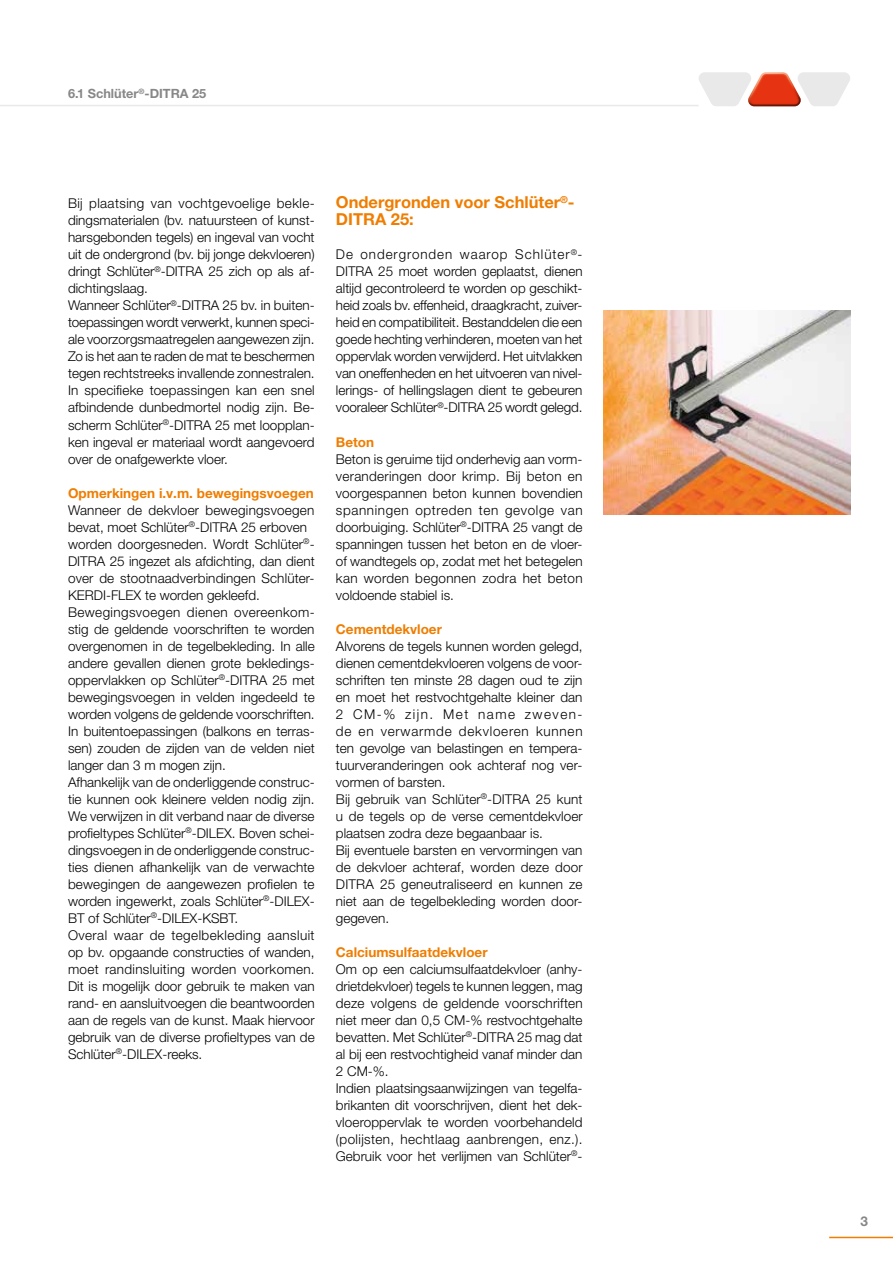
<style>
.page{position:relative;width:893px;height:1263px;background:#fff}
.page>*{position:absolute;margin:0;border:0;box-sizing:border-box;transform-origin:0 0}
.Überschrift{font:700 16.5px/17px "Helvetica Neue LT Pro";color:#ef7d00}
.Fließtext{font:300 13.5px/17px "Helvetica Neue LT Pro";color:#000;text-align:justify}
.Unter-Überschrift{font:700 13.5px "Helvetica Neue LT Pro";color:#ef7d00}
.Fließtext-2{font:300 13.5px/17px "Helvetica Neue LT Pro";letter-spacing:.02em;color:#000}
.t1{font:700 13.5px "Helvetica Neue LT Pro";color:#878787}
.t2{font:700 12.75px "Helvetica Neue LT Pro";color:#878787}
</style>
<div class="page">
<hr style="left:0;top:105px;width:699px;height:1px;background:#e9e9e9">
<svg style="left:699px;top:72px;width:151px;height:34px"></svg>
<hr style="left:829px;top:1237px;width:64px;height:1px;background:#ef7d00">
<img style="left:604px;top:311px;width:246px;height:204px">
<p class="t2" style="left:68px;top:86px;width:140px">6.1 Schlüter<sup>®</sup>-DITRA 25</p>
<p class="Fließtext" style="left:68px;top:195px;width:248px">Bij plaatsing van vochtgevoelige bekle&shy;dingsmaterialen (bv. natuursteen of kunst&shy;harsgebonden tegels) en ingeval van vocht uit de ondergrond (bv. bij jonge dekvloeren) dringt Schlüter<sup>®</sup>-DITRA 25 zich op als af&shy;dichtingslaag.</p>
<p class="Fließtext" style="left:68px;top:297px;width:248px">Wanneer Schlüter<sup>®</sup>-DITRA 25 bv. in buiten&shy;toepassingen wordt verwerkt, kunnen speci&shy;ale voorzorgsmaatregelen aangewezen zijn.<br>Zo is het aan te raden de mat te beschermen tegen rechtstreeks invallende zonnestralen.<br>In specifieke toepassingen kan een snel afbindende dunbedmortel nodig zijn. Be&shy;scherm Schlüter<sup>®</sup>-DITRA 25 met loopplan&shy;ken ingeval er materiaal wordt aangevoerd over de onafgewerkte vloer.</p>
<p class="Unter-Überschrift" style="left:68px;top:484px;width:247px">Opmerkingen i.v.m. bewegingsvoegen</p>
<p class="Fließtext-2" style="left:68px;top:501px;width:248px">Wanneer de dekvloer bewegingsvoegen bevat, moet Schlüter<sup>®</sup>-DITRA 25 erboven</p>
<p class="Fließtext" style="left:68px;top:535px;width:248px">worden doorgesneden. Wordt Schlüter<sup>®</sup>- DITRA 25 ingezet als afdichting, dan dient over de stootnaadverbindingen Schlüter-KERDI-FLEX te worden gekleefd.</p>
<p class="Fließtext" style="left:68px;top:603px;width:248px">Bewegingsvoegen dienen overeenkom&shy;stig de geldende voorschriften te worden overgenomen in de tegelbekleding. In alle andere gevallen dienen grote bekledings&shy;oppervlakken op Schlüter<sup>®</sup>-DITRA 25 met bewegingsvoegen in velden ingedeeld te worden volgens de geldende voorschriften.<br>In buitentoepassingen (balkons en terras&shy;sen) zouden de zijden van de velden niet langer dan 3 m mogen zijn.</p>
<p class="Fließtext" style="left:68px;top:773px;width:248px">Afhankelijk van de onderliggende construc&shy;tie kunnen ook kleinere velden nodig zijn.<br>We verwijzen in dit verband naar de diverse profieltypes Schlüter<sup>®</sup>-DILEX. Boven schei&shy;dingsvoegen in de onderliggende construc&shy;ties dienen afhankelijk van de verwachte bewegingen de aangewezen profielen te worden ingewerkt, zoals Schlüter<sup>®</sup>-DILEX-BT of Schlüter<sup>®</sup>-DILEX-KSBT.</p>
<p class="Fließtext" style="left:68px;top:926px;width:248px">Overal waar de tegelbekleding aansluit op bv. opgaande constructies of wanden, moet randinsluiting worden voorkomen.<br>Dit is mogelijk door gebruik te maken van rand- en aansluitvoegen die beantwoorden aan de regels van de kunst. Maak hiervoor gebruik van de diverse profieltypes van de Schlüter<sup>®</sup>-DILEX-reeks.</p>
<p class="Überschrift" style="left:336px;top:194px;width:240px">Ondergronden voor Schlüter<sup>®</sup>-<br>DITRA 25:</p>
<p class="Fließtext" style="left:336px;top:246px;width:248px">De ondergronden waarop Schlüter<sup>®</sup>- DITRA 25 moet worden geplaatst, dienen altijd gecontroleerd te worden op geschikt&shy;heid zoals bv. effenheid, draagkracht, zuiver&shy;heid en compatibiliteit. Bestanddelen die een goede hechting verhinderen, moeten van het oppervlak worden verwijderd. Het uitvlakken van oneffenheden en het uitvoeren van nivel&shy;lerings- of hellingslagen dient te gebeuren vooraleer Schlüter<sup>®</sup>-DITRA 25 wordt gelegd.</p>
<p class="Unter-Überschrift" style="left:336px;top:433px;width:40px">Beton</p>
<p class="Fließtext" style="left:336px;top:450px;width:248px;text-align:left">Beton is geruime tijd onderhevig aan vorm&shy;veranderingen door krimp. Bij beton en voorgespannen beton kunnen bovendien spanningen optreden ten gevolge van doorbuiging. Schlüter<sup>®</sup>-DITRA 25 vangt de spanningen tussen het beton en de vloer&shy;of wandtegels op, zodat met het betegelen kan worden begonnen zodra het beton voldoende stabiel is.</p>
<p class="Unter-Überschrift" style="left:336px;top:620px;width:107px">Cementdekvloer</p>
<p class="Fließtext" style="left:336px;top:637px;width:248px;text-align:left">Alvorens de tegels kunnen worden gelegd, dienen cementdekvloeren volgens de voor&shy;schriften ten minste 28 dagen oud te zijn en moet het restvochtgehalte kleiner dan 2 CM-% zijn. Met name zweven&shy;de en verwarmde dekvloeren kunnen ten gevolge van belastingen en tempera&shy;tuurveranderingen ook achteraf nog ver&shy;vormen of barsten.</p>
<p class="Fließtext" style="left:336px;top:790px;width:248px">Bij gebruik van Schlüter<sup>®</sup>-DITRA 25 kunt u de tegels op de verse cementdekvloer plaatsen zodra deze begaanbaar is.</p>
<p class="Fließtext" style="left:336px;top:841px;width:248px">Bij eventuele barsten en vervormingen van de dekvloer achteraf, worden deze door DITRA 25 geneutraliseerd en kunnen ze niet aan de tegelbekleding worden door&shy;gegeven.</p>
<p class="Unter-Überschrift" style="left:336px;top:944px;width:153px">Calciumsulfaatdekvloer</p>
<p class="Fließtext" style="left:336px;top:960px;width:248px">Om op een calciumsulfaatdekvloer (anhy&shy;drietdekvloer) tegels te kunnen leggen, mag deze volgens de geldende voorschriften niet meer dan 0,5 CM-% restvochtgehalte bevatten. Met Schlüter<sup>®</sup>-DITRA 25 mag dat al bij een restvochtigheid vanaf minder dan 2 CM-%.</p>
<p class="Fließtext" style="left:336px;top:1079px;width:248px">Indien plaatsingsaanwijzingen van tegelfa&shy;brikanten dit voorschrijven, dient het dek&shy;vloeroppervlak te worden voorbehandeld (polijsten, hechtlaag aanbrengen, enz.).<br>Gebruik voor het verlijmen van Schlüter<sup>®</sup>-</p>
<p class="t1" style="left:860px;top:1213px;width:9px">3</p>
</div>
